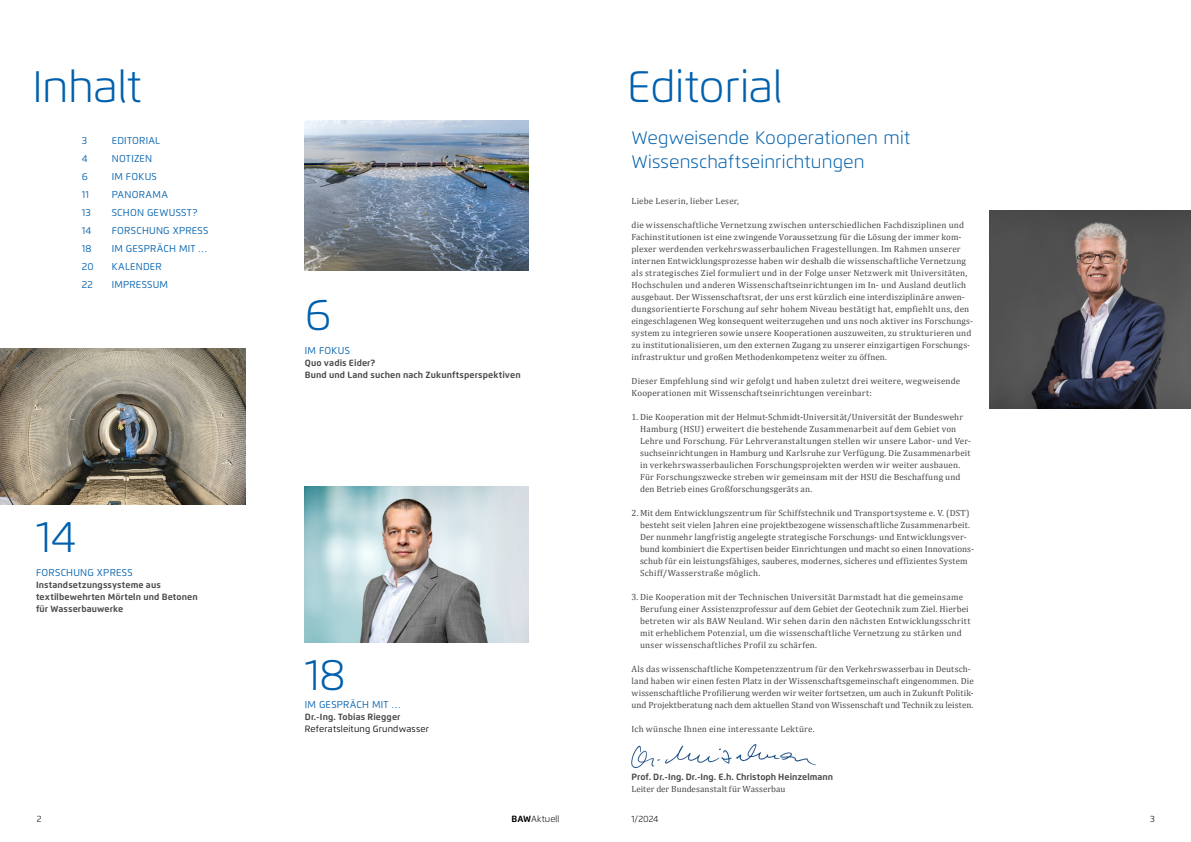
<style>
.page{position:relative;width:1191px;height:842px;background:#fff}
.page>*{position:absolute;margin:0;border:0;box-sizing:border-box;transform-origin:0 0}
.Headline_Editorial_H1{font:300 44px "Flexo";letter-spacing:-.005em;color:#0060ad}
.Seitenzahl_grosss_P{font:300 44px "Flexo";color:#0060ad}
.Headline_Inhalt_nicht_im_TOC_H1{font:300 44px "Flexo";color:#0060ad}
.Headline_Editorial_H2_nicht_im_TOC{font:300 18px/24px "Flexo";letter-spacing:.005em;color:#0060ad}
.Inhalt_1_Zeile_p{font:10px "Flexo";letter-spacing:.025em;color:#0060ad}
.Copytext_normal_p{font:9px/12px "Cambria";letter-spacing:.02em;color:#484847}
.Inhalt_Text_p{font:700 9px/12px "Flexo";letter-spacing:.01em;color:#484847}
.Copytext_normal_p-2{font:700 9px/12px "Flexo";color:#484847}
.Inhalt_Text_p-2{font:9px/12px "Flexo";letter-spacing:.02em;color:#000}
.t1{font:9px "Flexo Light 2";letter-spacing:.005em;color:#000}
.t2{font:300 9px "Flexo";color:#000}
.s1{font-weight:700;color:#484847}
.s2{font-family:"Cambria";font-weight:400}
.s3{font-family:"Flexo Bold 2"}
</style>
<div class="page">
<img style="left:305px;top:120px;width:224px;height:150px">
<img style="left:0;top:348px;width:246px;height:156px">
<img style="left:305px;top:486px;width:224px;height:156px">
<img style="left:990px;top:210px;width:201px;height:198px">
<img style="left:631px;top:744px;width:185px;height:25px">
<h1 class="Headline_Editorial_H1" style="left:32px;top:60px;width:111px">Inhalt</h1>
<p class="Inhalt_1_Zeile_p" style="left:82px;top:134px;width:7px">3</p>
<p class="Inhalt_1_Zeile_p" style="left:112px;top:134px;width:50px">EDITORIAL</p>
<p class="Inhalt_1_Zeile_p" style="left:82px;top:152px;width:7px">4</p>
<p class="Inhalt_1_Zeile_p" style="left:112px;top:152px;width:42px">NOTIZEN</p>
<p class="Inhalt_1_Zeile_p" style="left:82px;top:170px;width:8px">6</p>
<p class="Inhalt_1_Zeile_p" style="left:112px;top:170px;width:47px">IM FOKUS</p>
<p class="Inhalt_1_Zeile_p" style="left:82px;top:188px;width:9px">11</p>
<p class="Inhalt_1_Zeile_p" style="left:112px;top:188px;width:58px">PANORAMA</p>
<p class="Inhalt_1_Zeile_p" style="left:82px;top:206px;width:11px">13</p>
<p class="Inhalt_1_Zeile_p" style="left:112px;top:206px;width:87px">SCHON GEWUSST?</p>
<p class="Inhalt_1_Zeile_p" style="left:112px;top:224px;width:98px">FORSCHUNG XPRESS</p>
<p class="Inhalt_1_Zeile_p" style="left:82px;top:242px;width:11px">18</p>
<p class="Inhalt_1_Zeile_p" style="left:112px;top:242px;width:97px">IM GESPRÄCH MIT …</p>
<p class="Inhalt_1_Zeile_p" style="left:82px;top:260px;width:13px">20</p>
<p class="Inhalt_1_Zeile_p" style="left:112px;top:260px;width:52px">KALENDER</p>
<p class="Inhalt_1_Zeile_p" style="left:82px;top:278px;width:13px">22</p>
<p class="Inhalt_1_Zeile_p" style="left:112px;top:278px;width:58px">IMPRESSUM</p>
<p class="Headline_Inhalt_nicht_im_TOC_H1" style="left:36px;top:510px;width:42px">14</p>
<p class="Inhalt_1_Zeile_p" style="left:36px;top:566px;width:98px">FORSCHUNG XPRESS</p>
<p class="Inhalt_Text_p" style="left:36px;top:579px;width:163px">Instandsetzungssysteme aus textilbewehrten Mörteln und Betonen für Wasserbauwerke</p>
<p class="Seitenzahl_grosss_P" style="left:305px;top:288px;width:28px">6</p>
<p class="Inhalt_1_Zeile_p" style="left:305px;top:344px;width:47px">IM FOKUS</p>
<p class="Inhalt_Text_p" style="left:305px;top:357px;width:217px">Quo vadis Eider?<br>Bund und Land suchen nach Zukunftsperspektiven</p>
<p class="Seitenzahl_grosss_P" style="left:305px;top:648px;width:43px">18</p>
<p class="Inhalt_1_Zeile_p" style="left:305px;top:698px;width:97px">IM GESPRÄCH MIT …</p>
<p class="Inhalt_Text_p-2" style="left:305px;top:711px;width:126px"><span class="s1">Dr.-Ing. Tobias Riegger<br></span>Referatsleitung Grundwasser</p>
<h1 class="Headline_Editorial_H1" style="left:627px;top:60px;width:157px">Editorial</h1>
<h2 class="Headline_Editorial_H2_nicht_im_TOC" style="left:631px;top:126px;width:280px">Wegweisende Kooperationen mit<br>Wissenschaftseinrichtungen</h2>
<p class="Copytext_normal_p" style="left:631px;top:195px;width:109px">Liebe Leserin, lieber Leser,</p>
<p class="Copytext_normal_p" style="left:631px;top:219px;width:343px">die wissenschaftliche Vernetzung zwischen unterschiedlichen Fachdisziplinen und Fachinstitutionen ist eine zwingende Voraussetzung für die Lösung der immer kom&shy;plexer werdenden verkehrswasserbaulichen Fragestellungen. Im Rahmen unserer internen Entwicklungsprozesse haben wir deshalb die wissenschaftliche Vernetzung als strategisches Ziel formuliert und in der Folge unser Netzwerk mit Universitäten, Hochschulen und anderen Wissenschaftseinrichtungen im In- und Ausland deutlich ausgebaut. Der Wissenschaftsrat, der uns erst kürzlich eine interdisziplinäre anwen&shy;dungsorientierte Forschung auf sehr hohem Niveau bestätigt hat, empfiehlt uns, den eingeschlagenen Weg konsequent weiterzugehen und uns noch aktiver ins Forschungs&shy;system zu integrieren sowie unsere Kooperationen auszuweiten, zu strukturieren und zu institutionalisieren, um den externen Zugang zu unserer einzigartigen Forschungs&shy;infrastruktur und großen Methodenkompetenz weiter zu öffnen.</p>
<p class="Copytext_normal_p" style="left:631px;top:375px;width:330px">Dieser Empfehlung sind wir gefolgt und haben zuletzt drei weitere, wegweisende<br>Kooperationen mit Wissenschaftseinrichtungen vereinbart:</p>
<p class="Copytext_normal_p" style="left:640px;top:411px;width:333px;text-indent:-9px">1. Die Kooperation mit der Helmut-Schmidt-Universität/Universität der Bundeswehr Hamburg (HSU) erweitert die bestehende Zusammenarbeit auf dem Gebiet von Lehre und Forschung. Für Lehrveranstaltungen stellen wir unsere Labor- und Ver&shy;suchseinrichtungen in Hamburg und Karlsruhe zur Verfügung. Die Zusammenarbeit in verkehrswasserbaulichen Forschungsprojekten werden wir weiter ausbauen.<br>Für Forschungszwecke streben wir gemeinsam mit der HSU die Beschaffung und den Betrieb eines Großforschungsgeräts an.</p>
<p class="Copytext_normal_p" style="left:640px;top:507px;width:335px;text-indent:-9px">2. Mit dem Entwicklungszentrum für Schiffstechnik und Transportsysteme e. V. (DST) besteht seit vielen Jahren eine projektbezogene wissenschaftliche Zusammenarbeit.<br>Der nunmehr langfristig angelegte strategische Forschungs- und Entwicklungsver&shy;bund kombiniert die Expertisen beider Einrichtungen und macht so einen Innovations&shy;schub für ein leistungsfähiges, sauberes, modernes, sicheres und effizientes System Schiff/Wasserstraße möglich.</p>
<p class="Copytext_normal_p" style="left:640px;top:591px;width:332px;text-indent:-9px">3. Die Kooperation mit der Technischen Universität Darmstadt hat die gemeinsame Berufung einer Assistenzprofessur auf dem Gebiet der Geotechnik zum Ziel. Hierbei betreten wir als BAW Neuland. Wir sehen darin den nächsten Entwicklungsschritt mit erheblichem Potenzial, um die wissenschaftliche Vernetzung zu stärken und unser wissenschaftliches Profil zu schärfen.</p>
<p class="Copytext_normal_p" style="left:631px;top:663px;width:344px">Als das wissenschaftliche Kompetenzzentrum für den Verkehrswasserbau in Deutsch&shy;land haben wir einen festen Platz in der Wissenschaftsgemeinschaft eingenommen. Die wissenschaftliche Profilierung werden wir weiter fortsetzen, um auch in Zukunft Politik&shy;und Projektberatung nach dem aktuellen Stand von Wissenschaft und Technik zu leisten.</p>
<p class="Copytext_normal_p" style="left:631px;top:723px;width:185px">Ich wünsche Ihnen eine interessante Lektüre.</p>
<p class="Copytext_normal_p-2" style="left:631px;top:771px;width:203px">Prof. Dr.-Ing. Dr.-Ing. E.h. Christoph Heinzelmann<br><span class="s2">Leiter der Bundesanstalt für Wasserbau</span></p>
<p class="t2" style="left:37px;top:813px;width:6px">2</p>
<p class="t1" style="left:511px;top:813px;width:49px"><span class="s3">BAW</span>Aktuell</p>
<p class="t1" style="left:631px;top:813px;width:29px">1/2024</p>
<p class="t2" style="left:1150px;top:813px;width:6px">3</p>
</div>
